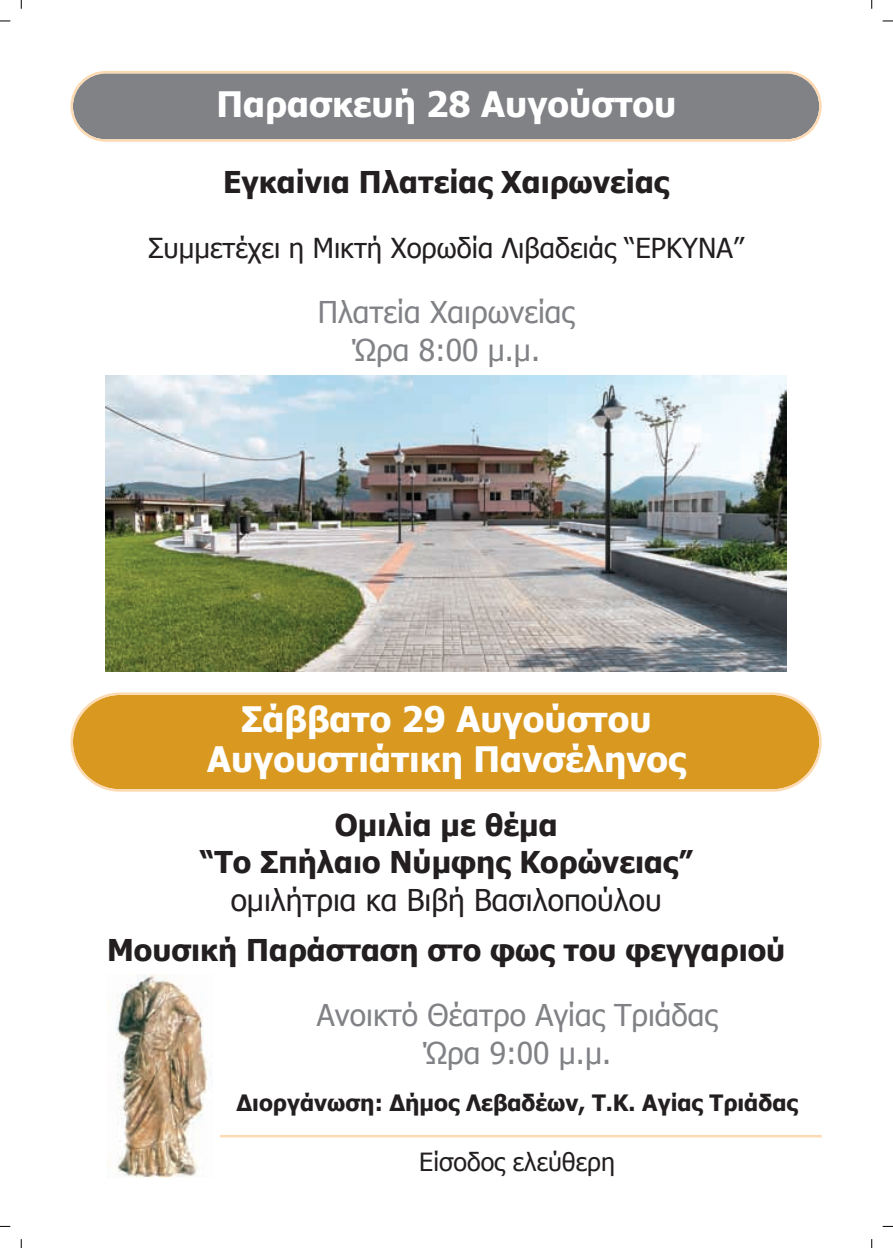
<style>
.page{position:relative;width:893px;height:1248px;background:#fff}
.page>*{position:absolute;margin:0;border:0;box-sizing:border-box;transform-origin:0 0}
.t1{font:700 35px/40px "Tahoma";color:#fff;text-align:center}
.t2{font:700 30px/37.5px "Tahoma";color:#231f20;text-align:center}
.t3{font:30px/37.5px "Tahoma";color:#808285;text-align:center}
.t4{font:30px "Tahoma";color:#231f20}
.t5{font:27.5px "Tahoma";color:#231f20}
.t6{font:25px "Tahoma";color:#231f20}
.t7{font:700 22.5px "Tahoma";color:#231f20}
</style>
<div class="page">
<svg style="left:70px;top:71px;width:752px;height:71px;background:#8c8c8c"></svg>
<svg style="left:70px;top:692px;width:752px;height:99px;background:#dc9f2f"></svg>
<hr style="left:220px;top:1134px;width:602px;height:3px;background:#fedab3">
<img style="left:106px;top:376px;width:680px;height:295px">
<img style="left:107px;top:974px;width:104px;height:202px">
<p class="t1" style="left:216px;top:83px;width:462px">Παρασκευή 28 Αυγούστου</p>
<p class="t2" style="left:223px;top:162px;width:447px">Εγκαίνια Πλατείας Χαιρωνείας</p>
<p class="t5" style="left:148px;top:231px;width:597px">Συμμετέχει η Μικτή Χορωδία Λιβαδειάς “ΕΡΚΥΝΑ”</p>
<p class="t3" style="left:318px;top:292px;width:258px">Πλατεία Χαιρωνείας<br>Ώρα 8:00 μ.μ.</p>
<p class="t1" style="left:207px;top:698px;width:480px">Σάββατο 29 Αυγούστου<br>Αυγουστιάτικη Πανσέληνος</p>
<p class="t2" style="left:200px;top:805px;width:494px">Ομιλία με θέμα<br>“Το Σπήλαιο Νύμφης Κορώνειας”</p>
<p class="t4" style="left:231px;top:880px;width:433px">ομιλήτρια κα Βιβή Βασιλοπούλου</p>
<p class="t2" style="left:107px;top:930px;width:680px">Μουσική Παράσταση στο φως του φεγγαριού</p>
<p class="t3" style="left:317px;top:995px;width:402px">Ανοικτό Θέατρο Αγίας Τριάδας<br>Ώρα 9:00 μ.μ.</p>
<p class="t7" style="left:236px;top:1088px;width:563px">Διοργάνωση: Δήμος Λεβαδέων, Τ.Κ. Αγίας Τριάδας</p>
<p class="t6" style="left:419px;top:1145px;width:197px">Είσοδος ελεύθερη</p>
</div>
